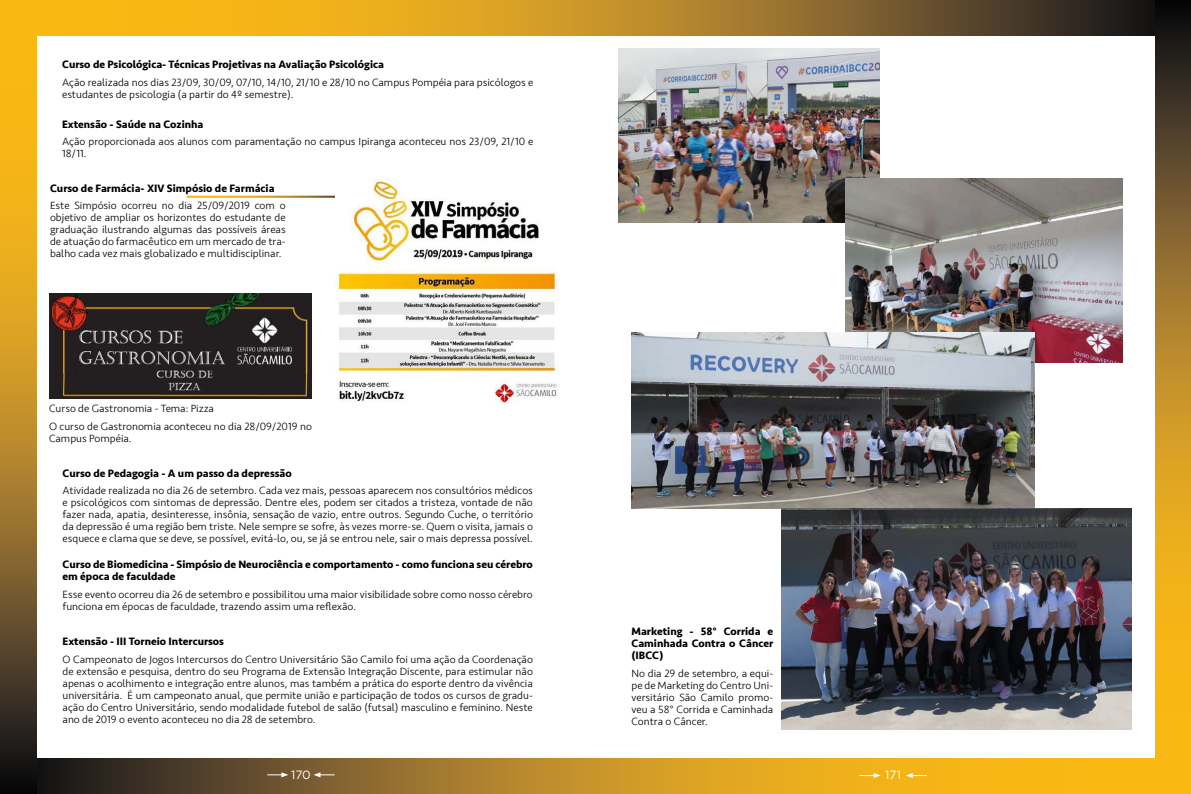
<style>
.page{position:relative;width:1191px;height:794px;background:#fff}
.page>*{position:absolute;margin:0;border:0;box-sizing:border-box;transform-origin:0 0}
.t1{font:12px "Gotham";color:#fff}
.t2{font:300 11px/12px "Seravek";color:#000}
.t3{font:700 11px/12px "Seravek";color:#000}
</style>
<div class="page">
<svg style="left:36px;top:0;width:1119px;height:36px;background:#b08422"></svg>
<svg style="left:36px;top:758px;width:1119px;height:36px;background:#b08322"></svg>
<svg style="left:0;top:0;width:36px;height:794px;background:#ae8221"></svg>
<img style="left:49px;top:293px;width:263px;height:105px">
<img style="left:335px;top:178px;width:224px;height:225px">
<svg style="left:1155px;top:0;width:36px;height:794px;background:#ad8121"></svg>
<img style="left:618px;top:49px;width:261px;height:173px">
<img style="left:845px;top:178px;width:277px;height:185px">
<img style="left:631px;top:332px;width:404px;height:176px">
<img style="left:781px;top:508px;width:350px;height:221px">
<svg style="left:313px;top:772px;width:21px;height:5px"></svg>
<svg style="left:267px;top:772px;width:21px;height:5px"></svg>
<svg style="left:905px;top:773px;width:22px;height:5px"></svg>
<svg style="left:859px;top:773px;width:21px;height:5px"></svg>
<p class="t3" style="left:62px;top:58px;width:323px">Curso de Psicológica- Técnicas Projetivas na Avaliação Psicológica</p>
<p class="t2" style="left:62px;top:76px;width:473px">Ação realizada nos dias 23/09, 30/09, 07/10, 14/10, 21/10 e 28/10 no Campus Pompéia para psicólogos e estudantes de psicologia (a partir do 4º semestre).</p>
<p class="t3" style="left:62px;top:118px;width:143px">Extensão - Saúde na Cozinha</p>
<p class="t2" style="left:62px;top:136px;width:473px">Ação proporcionada aos alunos com paramentação no campus Ipiranga aconteceu nos 23/09, 21/10 e<br>18/11.</p>
<p class="t3" style="left:50px;top:182px;width:226px">Curso de Farmácia- XIV Simpósio de Farmácia</p>
<p class="t2" style="left:50px;top:200px;width:237px;text-align:justify">Este Simpósio ocorreu no dia 25/09/2019 com o objetivo de ampliar os horizontes do estudante de graduação ilustrando algumas das possíveis áreas de atuação do farmacêutico em um mercado de tra&shy;balho cada vez mais globalizado e multidisciplinar.</p>
<p class="t2" style="left:49px;top:400px;width:264px;line-height:17.7px">Curso de Gastronomia - Tema: Pizza<br>O curso de Gastronomia aconteceu no dia 28/09/2019 no</p>
<p class="t2" style="left:49px;top:432px;width:84px">Campus Pompéia.</p>
<p class="t3" style="left:63px;top:467px;width:231px">Curso de Pedagogia - A um passo da depressão</p>
<p class="t2" style="left:63px;top:485px;width:472px;text-align:justify">Atividade realizada no dia 26 de setembro. Cada vez mais, pessoas aparecem nos consultórios médicos e psicológicos com sintomas de depressão. Dentre eles, podem ser citados a tristeza, vontade de não fazer nada, apatia, desinteresse, insônia, sensação de vazio, entre outros. Segundo Cuche, o território da depressão é uma região bem triste. Nele sempre se sofre, às vezes morre-se. Quem o visita, jamais o esquece e clama que se deve, se possível, evitá-lo, ou, se já se entrou nele, sair o mais depressa possível.</p>
<p class="t3" style="left:63px;top:558px;width:472px">Curso de Biomedicina - Simpósio de Neurociência e comportamento - como funciona seu cérebro em época de faculdade</p>
<p class="t2" style="left:63px;top:588px;width:472px">Esse evento ocorreu dia 26 de setembro e possibilitou uma maior visibilidade sobre como nosso cérebro funciona em épocas de faculdade, trazendo assim uma reflexão.</p>
<p class="t3" style="left:63px;top:635px;width:163px">Extensão - III Torneio Intercursos</p>
<p class="t2" style="left:63px;top:653px;width:472px;text-align:justify">O Campeonato de Jogos Intercursos do Centro Universitário São Camilo foi uma ação da Coordenação de extensão e pesquisa, dentro do seu Programa de Extensão Integração Discente, para estimular não apenas o acolhimento e integração entre alunos, mas também a prática do esporte dentro da vivência universitária. É um campeonato anual, que permite união e participação de todos os cursos de gradu&shy;ação do Centro Universitário, sendo modalidade futebol de salão (futsal) masculino e feminino. Neste ano de 2019 o evento aconteceu no dia 28 de setembro.</p>
<p class="t3" style="left:631px;top:625px;width:143px;text-align:justify">Marketing - 58° Corrida e Caminhada Contra o Câncer (IBCC)</p>
<p class="t2" style="left:631px;top:667px;width:143px;text-align:justify">No dia 29 de setembro, a equi&shy;pe de Marketing do Centro Uni&shy;versitário São Camilo promo&shy;veu a 58° Corrida e Caminhada Contra o Câncer.</p>
<p class="t1" style="left:291px;top:767px;width:21px">170</p>
<p class="t1" style="left:885px;top:767px;width:17px">171</p>
</div>
